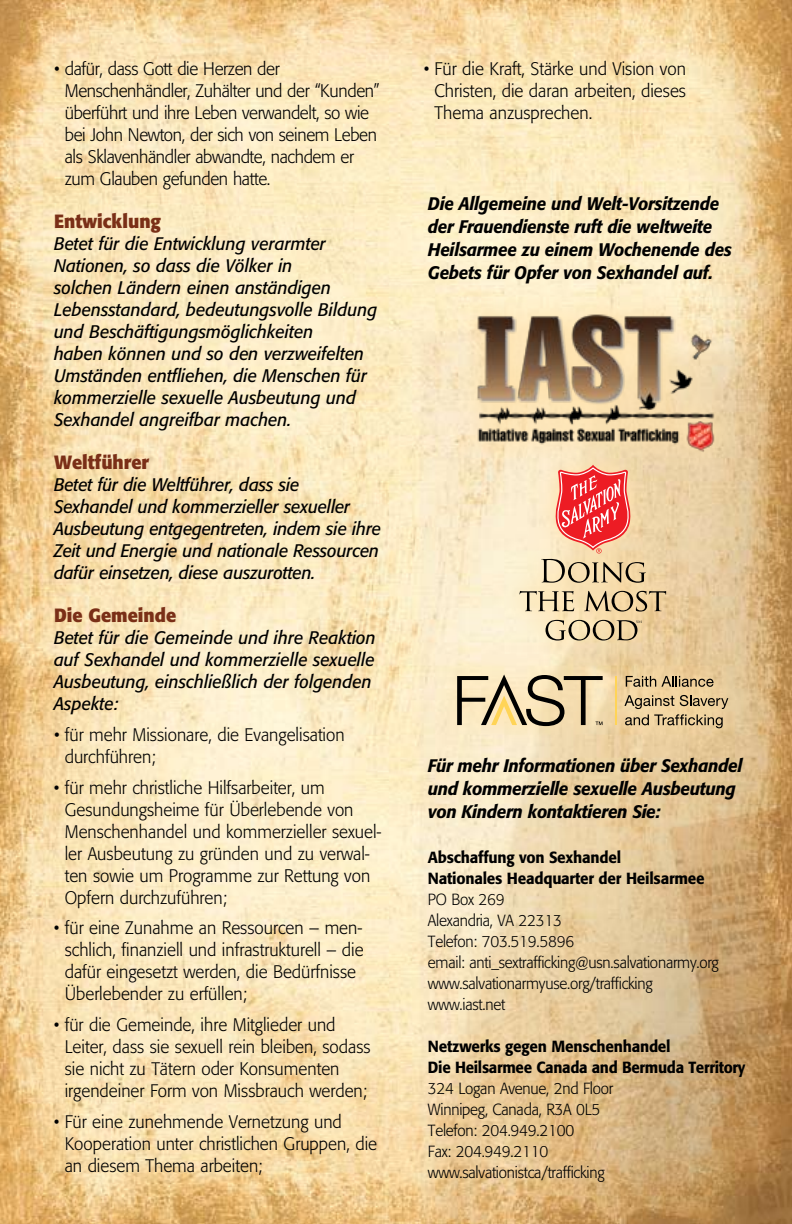
<style>
.page{position:relative;width:792px;height:1224px;background:#fff}
.page>*{position:absolute;margin:0;border:0;box-sizing:border-box;transform-origin:0 0}
.t1{font:700 19px "Formata";color:#7a2f17;scale:.95 1}
.t2{font:300 18px/22px "Formata";color:#000;scale:.95 1}
.t3{font:italic 18px/22px "Formata";color:#000;scale:.95 1}
.t4{font:300 18px/22px "Formata";letter-spacing:-.02em;color:#000;scale:.95 1}
.t5{font:italic 500 18px/23px "Formata";letter-spacing:-.015em;color:#000;scale:.94 1}
.t6{font:italic 500 18px/23px "Formata";letter-spacing:-.015em;color:#000;scale:.95 1}
.t7{font:300 16px/21px "Formata";letter-spacing:-.015em;color:#000;scale:.95 1}
.t8{font:500 16px/21px "Formata";letter-spacing:-.015em;color:#000;scale:.95 1}
</style>
<div class="page">
<img style="left:0;top:0;width:792px;height:1224px">
<div style="left:427px;top:644px;width:323px;height:106px;background:#ffe2ac;opacity:.82"></div>
<svg style="left:626px;top:676px;width:88px;height:11px"></svg>
<svg style="left:624px;top:695px;width:104px;height:33px;background:#c0a980"></svg>
<hr style="left:615px;top:676px;width:1px;height:49px;background:#ffd457">
<svg style="left:457px;top:674px;width:146px;height:52px;background:#bcac89"></svg>
<svg style="left:449px;top:285px;width:286px;height:188px;background:#f6e4bf"></svg>
<img style="left:459px;top:296px;width:267px;height:167px">
<svg style="left:489px;top:435px;width:198px;height:226px;background:#eddab4"></svg>
<svg style="left:541px;top:465px;width:105px;height:118px;background:#e89b86"></svg>
<svg style="left:519px;top:591px;width:55px;height:20px"></svg>
<svg style="left:584px;top:591px;width:82px;height:21px;background:#baa47e"></svg>
<svg style="left:546px;top:620px;width:96px;height:21px;background:#beac89"></svg>
<p class="t4" style="left:65px;top:58px;width:333px;text-indent:-11px">• dafür, dass Gott die Herzen der Menschenhändler, Zuhälter und der “Kunden” überführt und ihre Leben verwandelt, so wie bei John Newton, der sich von seinem Leben als Sklavenhändler abwandte, nachdem er zum Glauben gefunden hatte.</p>
<p class="t1" style="left:54px;top:210px;width:114px">Entwicklung</p>
<p class="t3" style="left:54px;top:233px;width:342px">Betet für die Entwicklung verarmter Nationen, so dass die Völker in<br>solchen Ländern einen anständigen Lebensstandard, bedeutungsvolle Bildung und Beschäftigungsmöglichkeiten<br>haben können und so den verzweifelten Umständen entfliehen, die Menschen für kommerzielle sexuelle Ausbeutung und Sexhandel angreifbar machen.</p>
<p class="t1" style="left:54px;top:451px;width:102px">Weltführer</p>
<p class="t3" style="left:54px;top:474px;width:346px">Betet für die Weltführer, dass sie Sexhandel und kommerzieller sexueller Ausbeutung entgegentreten, indem sie ihre Zeit und Energie und nationale Ressourcen dafür einsetzen, diese auszurotten.</p>
<p class="t1" style="left:54px;top:604px;width:130px">Die Gemeinde</p>
<p class="t3" style="left:54px;top:627px;width:340px">Betet für die Gemeinde und ihre Reaktion auf Sexhandel und kommerzielle sexuelle Ausbeutung, einschließlich der folgenden Aspekte:</p>
<p class="t2" style="left:65px;top:724px;width:296px;text-indent:-11px">• für mehr Missionare, die Evangelisation durchführen;</p>
<p class="t2" style="left:65px;top:777px;width:335px;text-indent:-11px">• für mehr christliche Hilfsarbeiter, um Gesundungsheime für Überlebende von Menschenhandel und kommerzieller sexuel&shy;ler Ausbeutung zu gründen und zu verwal&shy;ten sowie um Programme zur Rettung von Opfern durchzuführen;</p>
<p class="t2" style="left:65px;top:917px;width:316px;text-indent:-11px">• für eine Zunahme an Ressourcen – men&shy;schlich, finanziell und infrastrukturell – die dafür eingesetzt werden, die Bedürfnisse Überlebender zu erfüllen;</p>
<p class="t2" style="left:65px;top:1014px;width:323px;text-indent:-11px">• für die Gemeinde, ihre Mitglieder und Leiter, dass sie sexuell rein bleiben, sodass sie nicht zu Tätern oder Konsumenten irgendeiner Form von Missbrauch werden;</p>
<p class="t2" style="left:65px;top:1110px;width:330px;text-indent:-11px">• Für eine zunehmende Vernetzung und<br>Kooperation unter christlichen Gruppen, die an diesem Thema arbeiten;</p>
<p class="t2" style="left:435px;top:58px;width:266px;text-align:justify;text-indent:-11px">• Für die Kraft, Stärke und Vision von Christen, die daran arbeiten, dieses Thema anzusprechen.</p>
<p class="t5" style="left:428px;top:192px;width:325px">Die Allgemeine und Welt-Vorsitzende der Frauendienste ruft die weltweite Heilsarmee zu einem Wochenende des Gebets für Opfer von Sexhandel auf.</p>
<p class="t6" style="left:428px;top:754px;width:333px">Für mehr Informationen über Sexhandel und kommerzielle sexuelle Ausbeutung von Kindern kontaktieren Sie:</p>
<p class="t8" style="left:428px;top:847px;width:293px">Abschaffung von Sexhandel<br>Nationales Headquarter der Heilsarmee</p>
<p class="t7" style="left:428px;top:889px;width:308px">PO Box 269<br>Alexandria, VA 22313<br>Telefon: 703.519.5896<br>email: anti_sextrafficking@usn.salvationarmy.org www.salvationarmyuse.org/trafficking www.iast.net</p>
<p class="t8" style="left:428px;top:1035px;width:336px">Netzwerks gegen Menschenhandel<br>Die Heilsarmee Canada and Bermuda Territory</p>
<p class="t7" style="left:428px;top:1078px;width:196px">324 Logan Avenue, 2nd Floor<br>Winnipeg, Canada, R3A 0L5<br>Telefon: 204.949.2100<br>Fax: 204.949.2110 www.salvationistca/trafficking</p>
</div>
